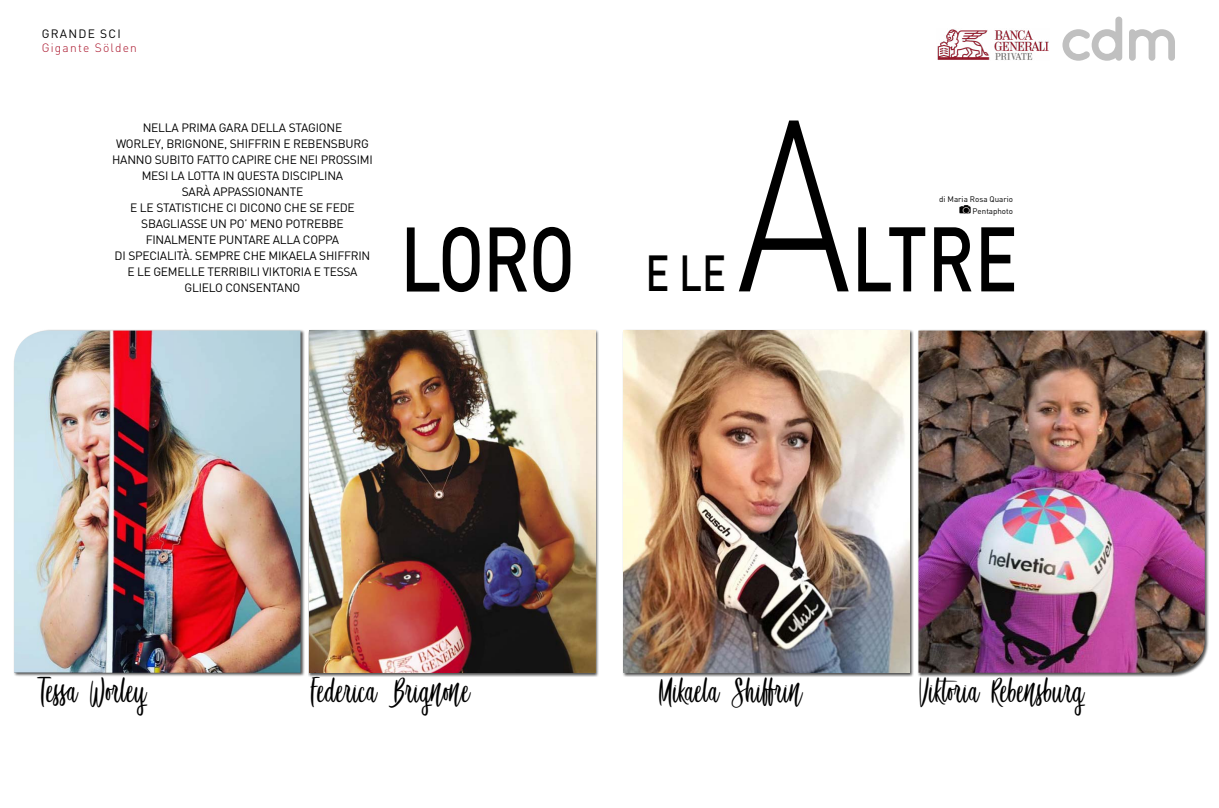
<style>
.page{position:relative;width:1219px;height:808px;background:#fff}
.page>*{position:absolute;margin:0;border:0;box-sizing:border-box;transform-origin:0 0}
.t1{font:300 240px "DIN";color:#000;scale:.8 1}
.t2{font:500 90px "DIN";letter-spacing:-.02em;color:#000;scale:.8 1}
.t3{font:700 63px "Quicksand";color:#c0c0c0}
.t4{font:500 50px "DIN";color:#000;scale:.8 1}
.t5{font:46px "Awesome Birds";color:#000}
.t6{font:12px/16px "DIN";letter-spacing:-.02em;color:#000;text-align:center}
.t7{font:300 12px "DIN";letter-spacing:.1em;color:#a9132a}
.t8{font:12px "DIN";letter-spacing:.1em;color:#000}
.t9{font:8px/12px "DIN";color:#000;text-align:right}
</style>
<div class="page">
<svg style="left:960px;top:205px;width:10px;height:9px"></svg>
<img style="left:937px;top:29px;width:112px;height:31px">
<div style="left:308px;top:329px;width:291px;height:348px;background:#000;opacity:.7"></div>
<img style="left:309px;top:331px;width:286px;height:342px">
<div style="left:917px;top:329px;width:292px;height:348px;background:#000;opacity:.7"></div>
<img style="left:918px;top:331px;width:287px;height:342px">
<div style="left:622px;top:329px;width:292px;height:348px;background:#000;opacity:.7"></div>
<img style="left:624px;top:331px;width:286px;height:342px">
<div style="left:13px;top:329px;width:292px;height:347px;background:#000;opacity:.7"></div>
<img style="left:14px;top:331px;width:286px;height:342px">
<p class="t8" style="left:42px;top:26px;width:80px">GRANDE SCI</p>
<p class="t7" style="left:42px;top:40px;width:97px">Gigante Sölden</p>
<p class="t6" style="left:112px;top:119px;width:262px">NELLA PRIMA GARA DELLA STAGIONE<br>WORLEY, BRIGNONE, SHIFFRIN E REBENSBURG HANNO SUBITO FATTO CAPIRE CHE NEI PROSSIMI MESI LA LOTTA IN QUESTA DISCIPLINA<br>SARÀ APPASSIONANTE<br>E LE STATISTICHE CI DICONO CHE SE FEDE SBAGLIASSE UN PO’ MENO POTREBBE FINALMENTE PUNTARE ALLA COPPA<br>DI SPECIALITÀ. SEMPRE CHE MIKAELA SHIFFRIN E LE GEMELLE TERRIBILI VIKTORIA E TESSA GLIELO CONSENTANO</p>
<h2 class="t2" style="left:400px;top:201px;width:220px">LORO</h2>
<h3 class="t4" style="left:646px;top:241px;width:102px">E LE</h3>
<h1 class="t1" style="left:736px;top:57px;width:146px">A</h1>
<p class="t9" style="left:939px;top:193px;width:75px">di Maria Rosa Quario<br>Pentaphoto</p>
<h2 class="t2" style="left:851px;top:201px;width:210px">LTRE</h2>
<h3 class="t3" style="left:1059px;top:1px;width:126px">cdm</h3>
<h3 class="t5" style="left:54px;top:673px;width:74px">▲▲ □●</h3>
<h3 class="t5" style="left:431px;top:673px;width:32px">■□■</h3>
<h3 class="t5" style="left:1025px;top:673px;width:41px">■▲◆</h3>
</div>
